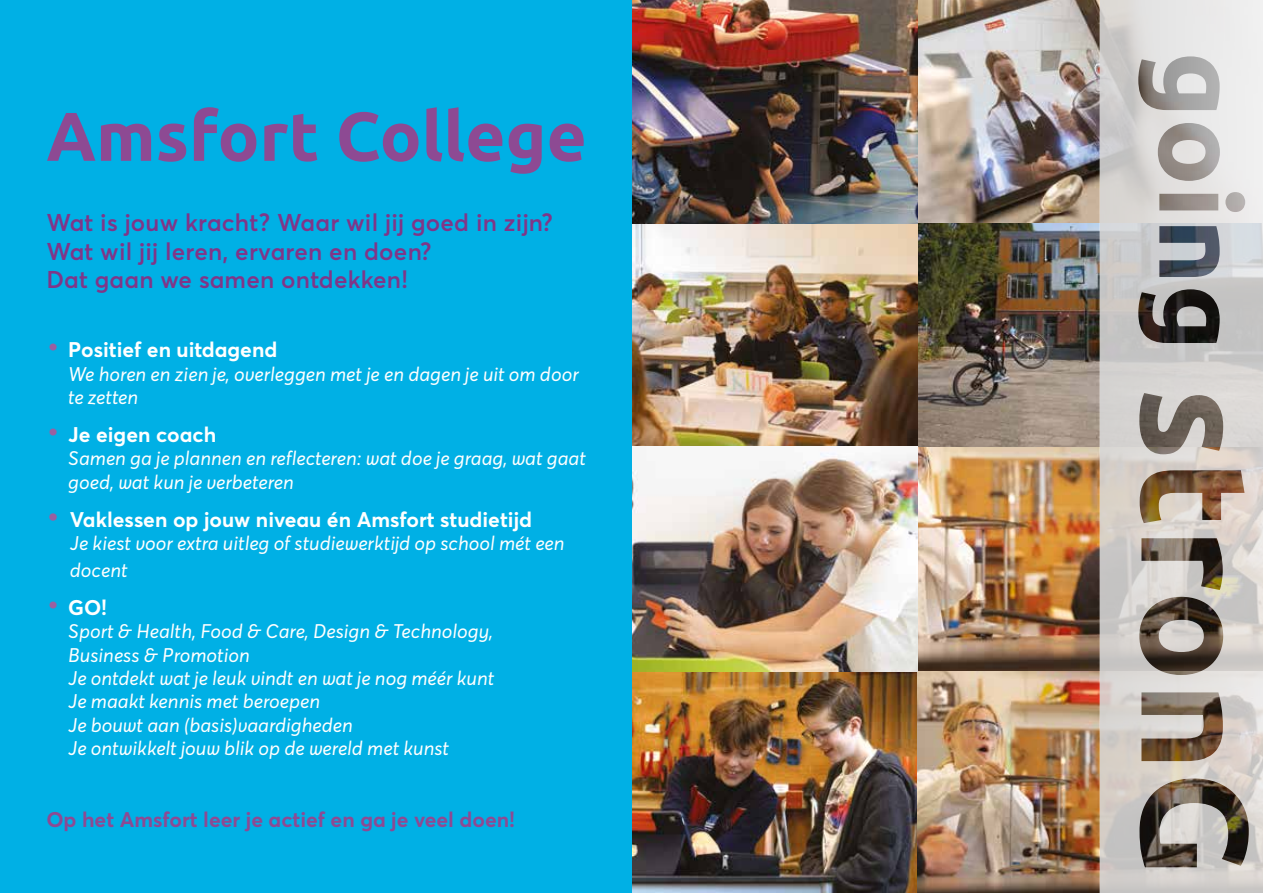
<style>
.page{position:relative;width:1263px;height:893px;background:#fff}
.page>*{position:absolute;margin:0;border:0;box-sizing:border-box;transform-origin:0 0}
.t1{font:700 69px "Ubuntu";color:#8d4a93}
.t2{font:600 24px/28.8px "Averta";letter-spacing:.01em;color:#803688}
.t3{font:700 21px "Averta";color:#fff}
.t4{font:700 21px "Averta";color:#8d4a93}
.t5{font:italic 19.5px/23.4px "Averta";color:#fff}
.s1{font-weight:600;font-size:31.5px;color:#9a60a1}
.s2{font-size:31.5px;color:#9a60a1}
</style>
<div class="page">
<img style="left:631px;top:0;width:437px;height:893px">
<img style="left:1068px;top:0;width:195px;height:893px">
<div style="left:0;top:0;width:631px;height:893px;background:#00b0e5"></div>
<h1 class="t1" style="left:46px;top:94px;width:542px">Amsfort College</h1>
<p class="t2" style="left:46px;top:208px;width:508px">Wat is jouw kracht? Waar wil jij goed in zijn?<br>Wat wil jij leren, ervaren en doen?<br>Dat gaan we samen ontdekken!</p>
<p class="t3" style="left:46px;top:337px;width:232px"><span class="s1">•</span> Positief en uitdagend</p>
<p class="t5" style="left:68px;top:363px;width:512px">We horen en zien je, overleggen met je en dagen je uit om door te zetten</p>
<p class="t3" style="left:46px;top:421px;width:171px"><span class="s1">•</span> Je eigen coach</p>
<p class="t5" style="left:68px;top:448px;width:519px">Samen ga je plannen en reflecteren: wat doe je graag, wat gaat goed, wat kun je verbeteren</p>
<p class="t3" style="left:46px;top:506px;width:487px"><span class="s2">•</span> Vaklessen op jouw niveau én Amsfort studietijd</p>
<p class="t5" style="left:70px;top:530px;width:496px;line-height:27px">Je kiest voor extra uitleg of studiewerktijd op school mét een docent</p>
<p class="t3" style="left:46px;top:594px;width:62px"><span class="s1">•</span> GO!</p>
<p class="t5" style="left:68px;top:620px;width:428px">Sport &amp; Health, Food &amp; Care, Design &amp; Technology, Business &amp; Promotion<br>Je ontdekt wat je leuk vindt en wat je nog méér kunt Je maakt kennis met beroepen<br>Je bouwt aan (basis)vaardigheden<br>Je ontwikkelt jouw blik op de wereld met kunst</p>
<p class="t4" style="left:46px;top:806px;width:470px">Op het Amsfort leer je actief en ga je veel doen!</p>
</div>
